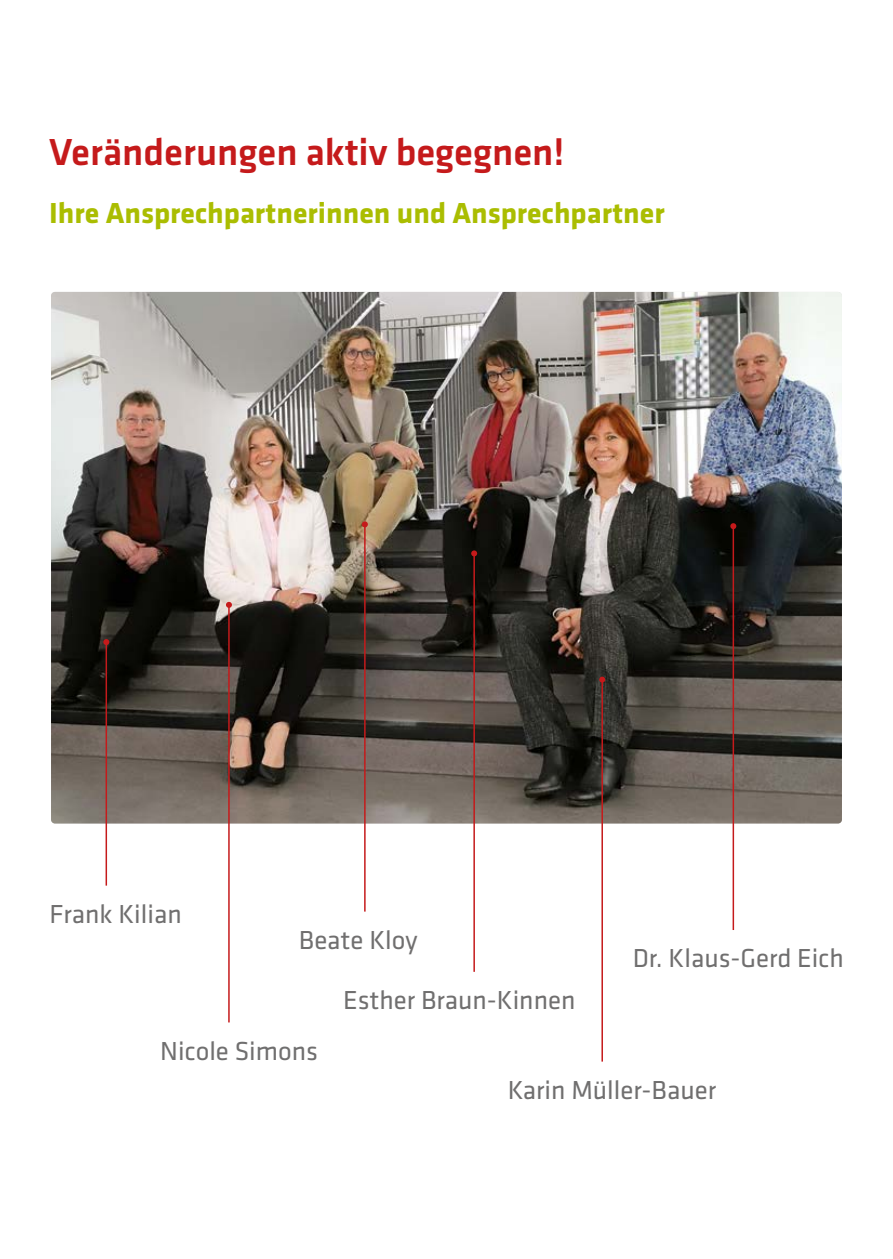
<style>
.page{position:relative;width:893px;height:1259px;background:#fff}
.page>*{position:absolute;margin:0;border:0;box-sizing:border-box;transform-origin:0 0}
.copy_klavika_10{font:500 39px "Klavika Basic";color:#c51a1b}
._12_bold{font:700 30px "Klavika Basic";color:#aabd01}
.copy_klavika_10-2{font:27px "Klavika Basic";color:#706f6f}
</style>
<div class="page">
<img style="left:51px;top:292px;width:791px;height:531px">
<hr style="left:106px;top:642px;width:1px;height:243px;background:#c51a1b">
<svg style="left:103px;top:639px;width:6px;height:6px"></svg>
<hr style="left:228px;top:605px;width:2px;height:417px;background:#c51a1b">
<svg style="left:226px;top:602px;width:6px;height:6px"></svg>
<hr style="left:473px;top:553px;width:2px;height:419px;background:#c51a1b">
<svg style="left:471px;top:550px;width:6px;height:6px"></svg>
<hr style="left:364px;top:524px;width:2px;height:387px;background:#c51a1b">
<svg style="left:362px;top:521px;width:6px;height:6px"></svg>
<hr style="left:601px;top:679px;width:2px;height:382px;background:#c51a1b">
<svg style="left:599px;top:676px;width:6px;height:6px"></svg>
<hr style="left:733px;top:526px;width:1px;height:404px;background:#c51a1b">
<svg style="left:730px;top:523px;width:6px;height:6px"></svg>
<p class="copy_klavika_10" style="left:49px;top:126px;width:517px">Veränderungen aktiv begegnen!</p>
<p class="_12_bold" style="left:49px;top:191px;width:617px">Ihre Ansprechpartnerinnen und Ansprechpartner</p>
<p class="copy_klavika_10-2" style="left:50px;top:896px;width:134px">Frank Kilian</p>
<p class="copy_klavika_10-2" style="left:299px;top:922px;width:120px">Beate Kloy</p>
<p class="copy_klavika_10-2" style="left:343px;top:982px;width:234px">Esther Braun-Kinnen</p>
<p class="copy_klavika_10-2" style="left:160px;top:1033px;width:159px">Nicole Simons</p>
<p class="copy_klavika_10-2" style="left:633px;top:940px;width:213px">Dr. Klaus-Gerd Eich</p>
<p class="copy_klavika_10-2" style="left:508px;top:1072px;width:210px">Karin Müller-Bauer</p>
</div>
